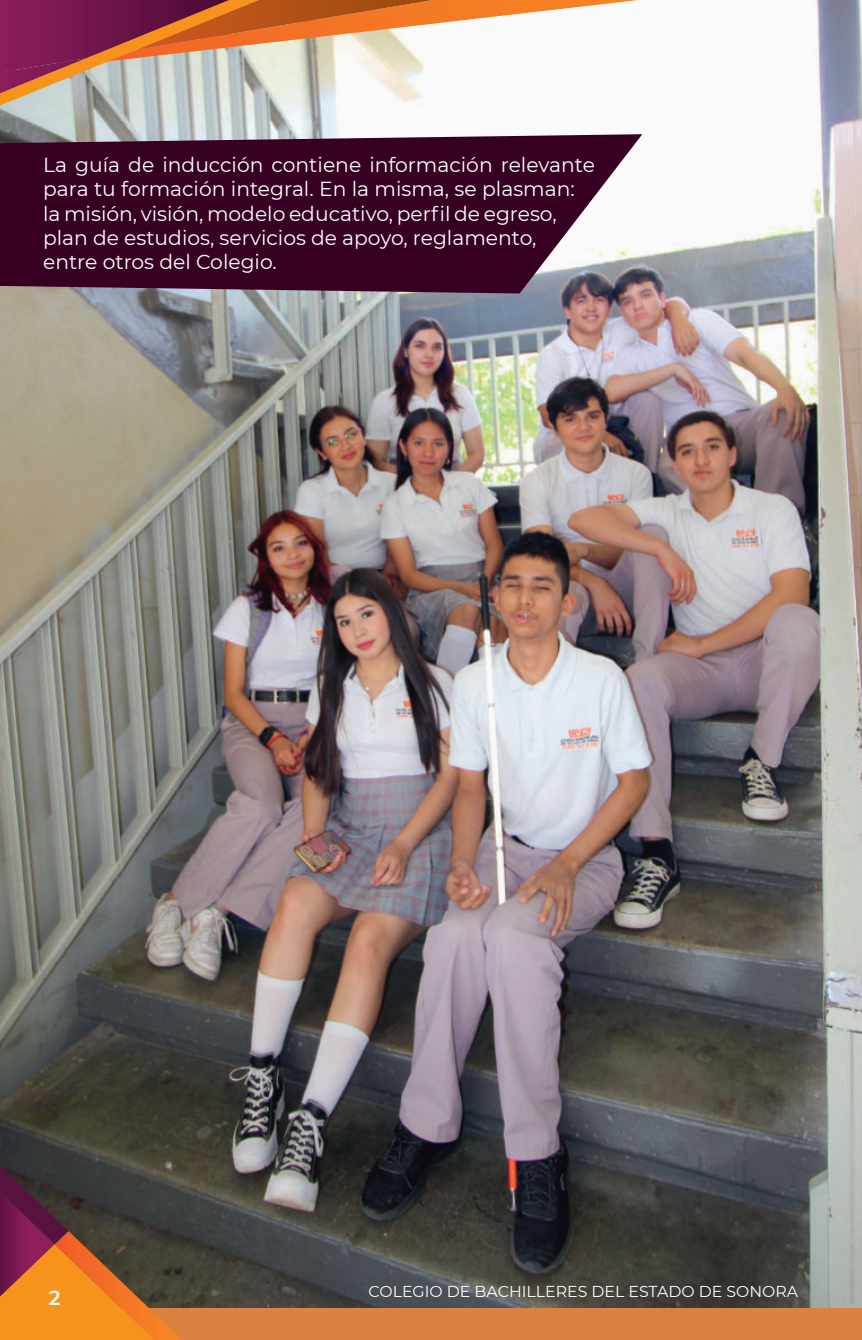
<style>
.page{position:relative;width:862px;height:1340px;background:#fff}
.page>*{position:absolute;margin:0;border:0;box-sizing:border-box;transform-origin:0 0}
.t1{font:20.25px/24.3px "Montserrat";color:#fff}
.t2{font:600 20.25px "Montserrat";color:#fff}
.t3{font:15.75px "Montserrat";color:#fff}
</style>
<div class="page">
<img style="left:0;top:0;width:861px;height:1307px">
<div style="left:0;top:1307px;width:861px;height:32px;background:#db8242"></div>
<svg style="left:0;top:1140px;width:182px;height:199px;background:#7f5131"></svg>
<svg style="left:0;top:0;width:644px;height:116px"></svg>
<svg style="left:0;top:134px;width:642px;height:159px;background:#4b1c3a"></svg>
<p class="t1" style="left:43px;top:153px;width:553px">La guía de inducción contiene información relevante para tu formación integral. En la misma, se plasman: la misión, visión, modelo educativo, perfil de egreso, plan de estudios, servicios de apoyo, reglamento, entre otros del Colegio.</p>
<p class="t2" style="left:49px;top:1286px;width:13px">2</p>
<p class="t3" style="left:368px;top:1281px;width:431px">COLEGIO DE BACHILLERES DEL ESTADO DE SONORA</p>
</div>
